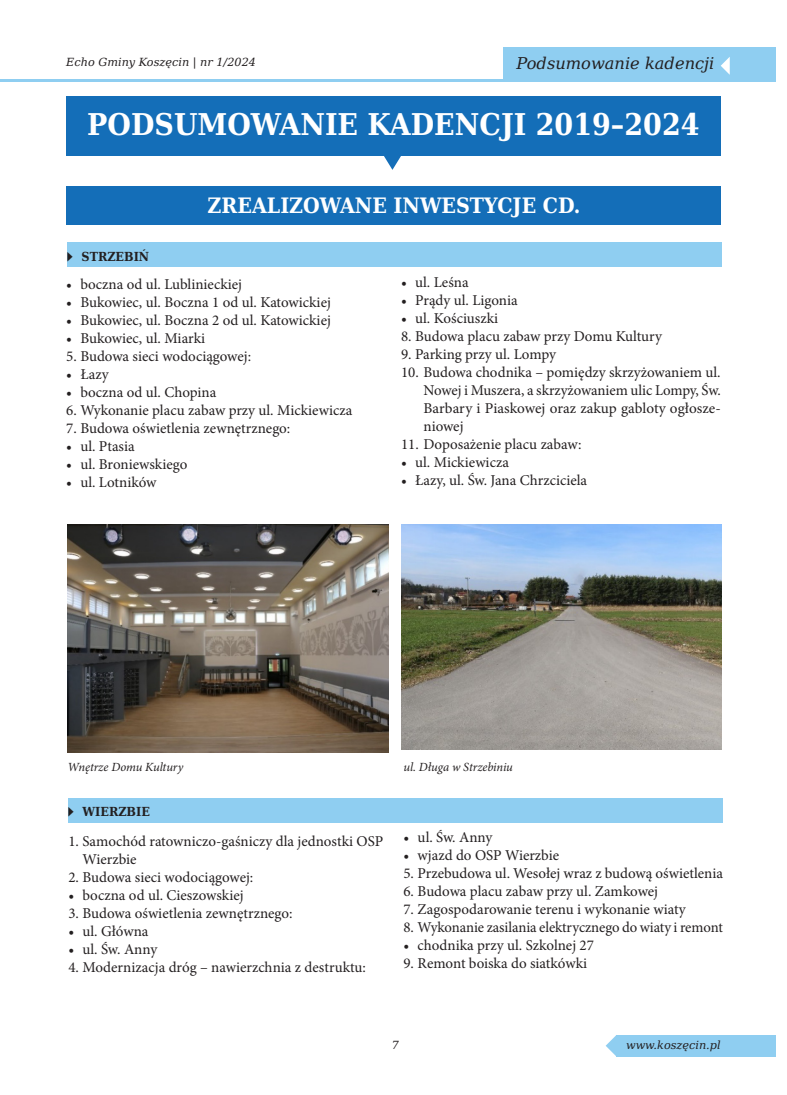
<style>
.page{position:relative;width:787px;height:1095px;background:#fff}
.page>*{position:absolute;margin:0;border:0;box-sizing:border-box;transform-origin:0 0}
.t1{font:700 30px "DejaVu Serif Condensed";color:#fff}
.t2{font:700 21.25px "DejaVu Serif Condensed";color:#fff}
.t3{font:italic 16.25px "DejaVu Serif";color:#231f20}
.t4{font:15px/18px "Minion Pro";color:#231f20;text-align:justify}
.t5{font:italic 12.5px "Minion Pro";letter-spacing:-.01em;color:#231f20}
.t6{font:700 12.5px "DejaVu Serif Condensed";color:#231f20;scale:.6 1}
.t7{font:italic 11.25px "DejaVu Serif";color:#231f20}
</style>
<div class="page">
<div style="left:503px;top:47px;width:273px;height:34px;background:#8fcef1"></div>
<div style="left:616px;top:1035px;width:160px;height:21px;background:#8fcef1"></div>
<hr style="left:21px;top:79px;width:534px;height:2px;background:#8fcef1">
<svg style="left:721px;top:57px;width:8px;height:17px"></svg>
<svg style="left:605px;top:1035px;width:11px;height:21px"></svg>
<hr style="left:0;top:79px;width:21px;height:2px;background:#8fcef1">
<div style="left:66px;top:96px;width:654px;height:59px;background:#146eb8"></div>
<svg style="left:383px;top:155px;width:18px;height:15px"></svg>
<div style="left:66px;top:186px;width:654px;height:38px;background:#146eb8"></div>
<img style="left:68px;top:525px;width:320px;height:227px">
<img style="left:402px;top:524px;width:319px;height:225px">
<div style="left:67px;top:243px;width:655px;height:24px;background:#8fcef1"></div>
<div style="left:68px;top:798px;width:655px;height:24px;background:#8fcef1"></div>
<p class="t7" style="left:66px;top:54px;width:191px">Echo Gminy Koszęcin | nr 1/2024</p>
<p class="t3" style="left:516px;top:51px;width:199px">Podsumowanie kadencji</p>
<h1 class="t1" style="left:87px;top:101px;width:614px">PODSUMOWANIE KADENCJI 2019–2024</h1>
<p class="t6" style="left:67px;top:247px;width:138px">▶ STRZEBIŃ</p>
<h2 class="t2" style="left:207px;top:189px;width:374px">ZREALIZOWANE INWESTYCJE cd .</h2>
<p class="t4" style="left:66px;top:276px;width:177px">• boczna od ul. Lublinieckiej</p>
<p class="t4" style="left:66px;top:294px;width:266px">• Bukowiec, ul. Boczna 1 od ul. Katowickiej</p>
<p class="t4" style="left:66px;top:312px;width:266px">• Bukowiec, ul. Boczna 2 od ul. Katowickiej</p>
<p class="t4" style="left:66px;top:330px;width:140px">• Bukowiec, ul. Miarki</p>
<p class="t4" style="left:66px;top:348px;width:186px">5. Budowa sieci wodociągowej:</p>
<p class="t4" style="left:66px;top:366px;width:44px">• Łazy</p>
<p class="t4" style="left:66px;top:384px;width:152px">• boczna od ul. Chopina</p>
<p class="t4" style="left:66px;top:402px;width:287px">6. Wykonanie placu zabaw przy ul. Mickiewicza</p>
<p class="t4" style="left:66px;top:420px;width:226px">7. Budowa oświetlenia zewnętrznego:</p>
<p class="t4" style="left:66px;top:438px;width:70px">• ul. Ptasia</p>
<p class="t4" style="left:66px;top:456px;width:123px">• ul. Broniewskiego</p>
<p class="t4" style="left:66px;top:474px;width:92px">• ul. Lotników</p>
<p class="t4" style="left:401px;top:273px;width:69px">• ul. Leśna</p>
<p class="t4" style="left:401px;top:291px;width:118px">• Prądy ul. Ligonia</p>
<p class="t4" style="left:401px;top:309px;width:99px">• ul. Kościuszki</p>
<p class="t4" style="left:401px;top:327px;width:263px">8. Budowa placu zabaw przy Domu Kultury</p>
<p class="t4" style="left:401px;top:345px;width:156px">9. Parking przy ul. Lompy</p>
<p class="t4" style="left:423px;top:363px;width:299px;text-indent:-22px">10. Budowa chodnika – pomiędzy skrzyżowaniem ul.<br>Nowej i Muszera, a skrzyżowaniem ulic Lompy, Św.<br>Barbary i Piaskowej oraz zakup gabloty ogłosze&shy;niowej</p>
<p class="t4" style="left:401px;top:435px;width:182px">11. Doposażenie placu zabaw:</p>
<p class="t4" style="left:401px;top:453px;width:109px">• ul. Mickiewicza</p>
<p class="t4" style="left:401px;top:471px;width:188px">• Łazy, ul. Św. Jana Chrzciciela</p>
<p class="t5" style="left:68px;top:759px;width:117px">Wnętrze Domu Kultury</p>
<p class="t5" style="left:403px;top:759px;width:111px">ul. Długa w Strzebiniu</p>
<p class="t6" style="left:68px;top:802px;width:137px">▶ WIERZBIE</p>
<p class="t4" style="left:83px;top:833px;width:302px;text-indent:-14px">1. Samochód ratowniczo-‑ gaśniczy dla jednostki OSP<br>Wierzbie</p>
<p class="t4" style="left:68px;top:869px;width:186px">2. Budowa sieci wodociągowej:</p>
<p class="t4" style="left:68px;top:887px;width:177px">• boczna od ul. Cieszowskiej</p>
<p class="t4" style="left:68px;top:905px;width:226px">3. Budowa oświetlenia zewnętrznego:</p>
<p class="t4" style="left:68px;top:923px;width:82px">• ul. Główna</p>
<p class="t4" style="left:68px;top:941px;width:90px">• ul. Św. Anny</p>
<p class="t4" style="left:68px;top:959px;width:299px">4. Modernizacja dróg – nawierzchnia z destruktu:</p>
<p class="t4" style="left:403px;top:828px;width:90px">• ul. Św. Anny</p>
<p class="t4" style="left:403px;top:846px;width:157px">• wjazd do OSP Wierzbie</p>
<p class="t4" style="left:403px;top:864px;width:321px">5. Przebudowa ul. Wesołej wraz z budową oświetlenia</p>
<p class="t4" style="left:403px;top:882px;width:256px">6. Budowa placu zabaw przy ul. Zamkowej</p>
<p class="t4" style="left:403px;top:900px;width:284px">7. Zagospodarowanie terenu i wykonanie wiaty</p>
<p class="t4" style="left:403px;top:918px;width:321px">8. Wykonanie zasilania elektrycznego do wiaty i remont</p>
<p class="t4" style="left:403px;top:936px;width:192px">• chodnika przy ul. Szkolnej 27</p>
<p class="t4" style="left:403px;top:954px;width:185px">9. Remont boiska do siatkówki</p>
<p class="t7" style="left:392px;top:1037px;width:9px">7</p>
<p class="t7" style="left:626px;top:1037px;width:96px">www.koszęcin.pl</p>
</div>
